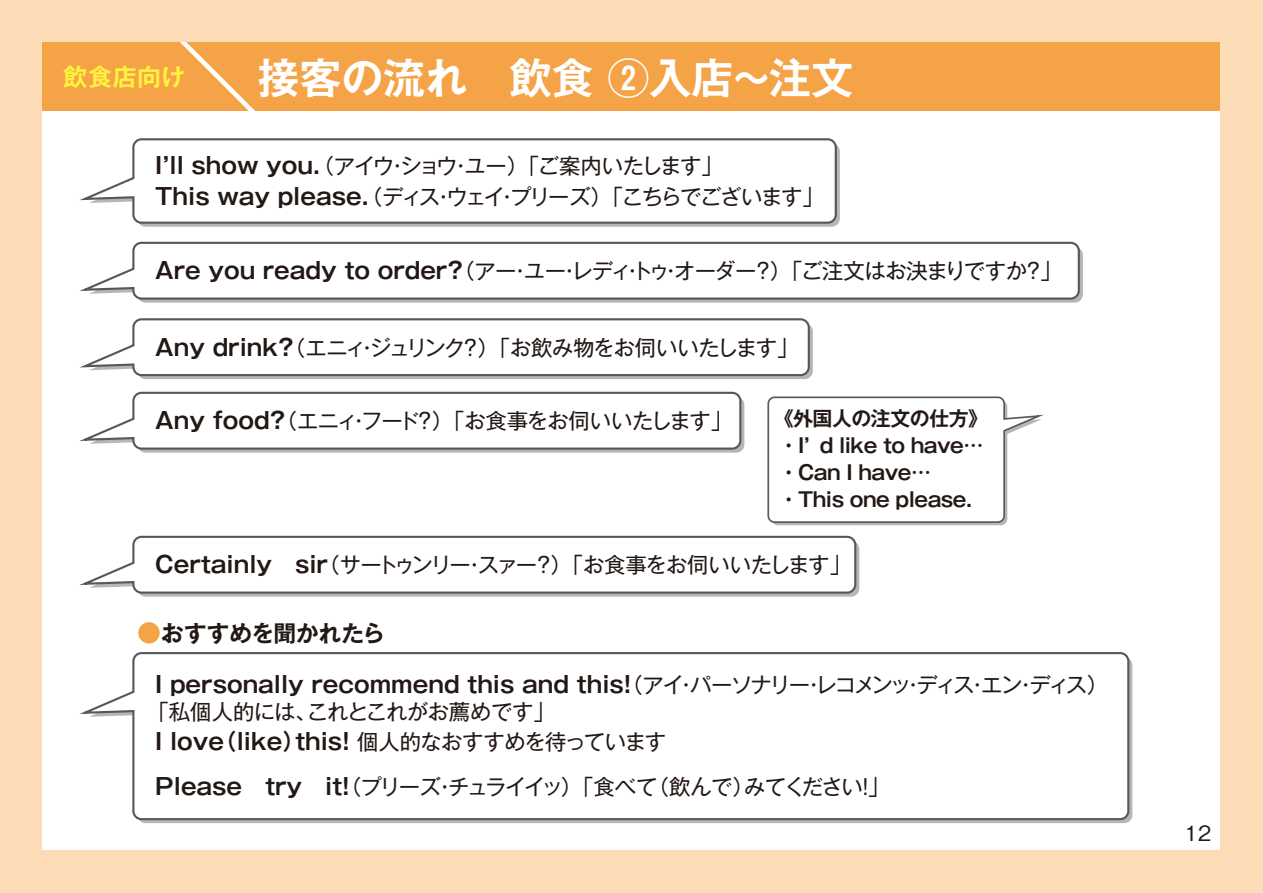
<style>
.page{position:relative;width:1263px;height:893px;background:#fcdcb7}
.page>*{position:absolute;margin:0;border:0;box-sizing:border-box;transform-origin:0 0}
.t1{font:700 42px "Gothic MB101 Pr 6 N De";color:#fff}
.t2{font:700 24px "Gothic MB101 Pr 6 N De";letter-spacing:.02em;color:#fff33f}
.t3{font:700 22.8px "Gothic MB101 Pr 6 N De";color:#221815}
.t4{font:21.3px/31.5px "Gothic MB101 Pr 6 N";letter-spacing:-.055em;color:#221815}
.t5{font:21.3px "Gothic MB101 Pr 6 N";letter-spacing:-.03em;color:#221815}
.t6{font:21.3px "Gothic MB101 Pr 6 N";letter-spacing:-.075em;color:#221815}
.t7{font:21.3px "Gothic MB101 Pr 6 N";letter-spacing:-.025em;color:#221815}
.t8{font:500 21px "Gothic BBB Pro";color:#221815}
.t9{font:700 19.95px/27px "Gothic MB101 Pr 6 N De";letter-spacing:-.025em;color:#221815}
.s1{font-family:"Gothic MB101 Pr 6 N De";font-weight:700;font-size:22.8px}
.s2{font-size:24px;color:#f5a347}
.s3{font-family:"Gothic MB101 Pr 6 N";font-weight:400;font-size:21.3px}
</style>
<div class="page">
<div style="left:43px;top:43px;width:1177px;height:807px;background:#fff"></div>
<div style="left:43px;top:43px;width:1177px;height:68px;background:#f5a347"></div>
<svg style="left:181px;top:43px;width:74px;height:68px"></svg>
<svg style="left:141px;top:146px;width:699px;height:81px"></svg>
<svg style="left:79px;top:138px;width:759px;height:87px"></svg>
<svg style="left:141px;top:250px;width:942px;height:53px"></svg>
<svg style="left:79px;top:241px;width:1002px;height:60px"></svg>
<svg style="left:79px;top:318px;width:734px;height:61px"></svg>
<svg style="left:79px;top:391px;width:665px;height:62px"></svg>
<svg style="left:141px;top:543px;width:718px;height:54px"></svg>
<svg style="left:79px;top:535px;width:778px;height:60px"></svg>
<svg style="left:79px;top:652px;width:1051px;height:169px"></svg>
<svg style="left:767px;top:396px;width:275px;height:129px"></svg>
<p class="t2" style="left:63px;top:57px;width:123px">飲食店向け</p>
<h1 class="t1" style="left:258px;top:43px;width:597px">接客の流れ　飲食 ②入店～注文</h1>
<p class="t4" style="left:155px;top:148px;width:670px"><span class="s1">Iʼll show you．</span>（アイウ・ショウ・ユー）「ご案内いたします」<br><span class="s1">This way please．</span>（ディス・ウェイ・プリーズ）「こちらでございます」</p>
<p class="t5" style="left:155px;top:253px;width:908px"><span class="s1">Are you ready to order?</span>（アー・ユー・レディ・トゥ・オーダー？）「ご注文はお決まりですか？」</p>
<p class="t4" style="left:155px;top:330px;width:645px"><span class="s1">Any drink?</span>（エニィ・ジュリンク？）「お飲み物をお伺いいたします」</p>
<p class="t4" style="left:155px;top:404px;width:579px"><span class="s1">Any food?</span>（エニィ・フード？）「お食事をお伺いいたします」</p>
<p class="t9" style="left:774px;top:404px;width:216px">《外国人の注文の仕方》・Iʼ d like to have…・Can I have…・This one please．</p>
<p class="t4" style="left:155px;top:548px;width:697px"><span class="s1">Certainly　sir</span>（サートゥンリー・スァー？）「お食事をお伺いいたします」</p>
<p class="t3" style="left:137px;top:614px;width:249px"><span class="s2">●</span>おすすめを聞かれたら</p>
<p class="t3" style="left:155px;top:665px;width:954px">I personally recommend this and this！<span class="s3">（アイ・パーソナリー・レコメンッ・ディス・エン・ディス）</span></p>
<p class="t7" style="left:148px;top:694px;width:409px">「私個人的には、これとこれがお薦めです」</p>
<p class="t3" style="left:155px;top:722px;width:512px">I love（like）this! <span class="s3">個人的なおすすめを待っています</span></p>
<p class="t6" style="left:155px;top:769px;width:736px"><span class="s1">Please　try　it！</span>（プリーズ・チュライイッ）「食べて（飲んで）みてください！」</p>
<p class="t8" style="left:1185px;top:817px;width:28px">12</p>
</div>
